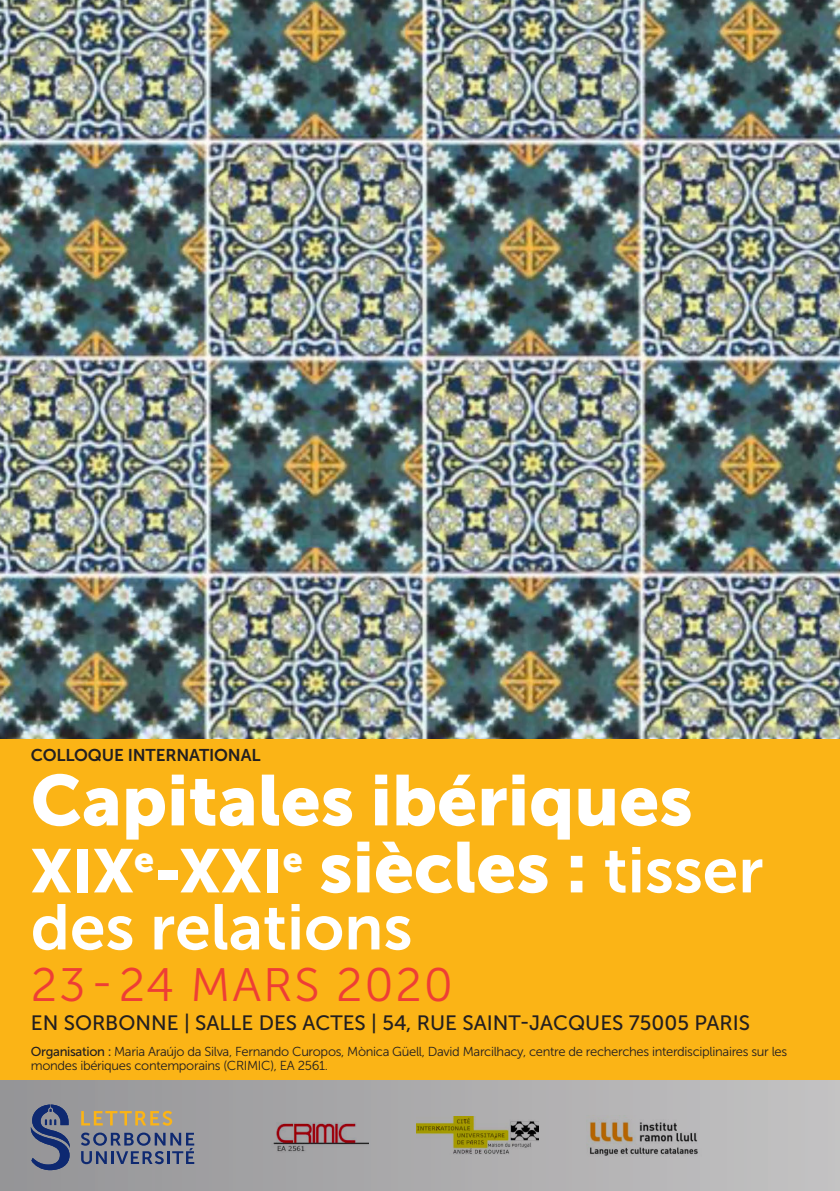
<style>
.page{position:relative;width:840px;height:1191px;background:#fff}
.page>*{position:absolute;margin:0;border:0;box-sizing:border-box;transform-origin:0 0}
.t1{font:71px/67px "Museo Sans 900";color:#fff}
.t2{font:64px "Museo Sans 700";color:#fff}
.t3{font:46.8px "Museo Sans 300";letter-spacing:.04em;color:#ee3e35}
.t4{font:20.8px "Museo Sans 500";color:#231f20}
.t5{font:17px "Museo Sans 700";letter-spacing:-.01em;color:#231f20}
.t6{font:13px/14px "Museo Sans 300";letter-spacing:-.025em;color:#231f20}
.s1{font-size:61px}
.s2{font-family:"Museo Sans 700";font-size:64px}
.s3{font-family:"Museo Sans 500"}
</style>
<div class="page">
<img style="left:0;top:0;width:839px;height:739px">
<div style="left:0;top:739px;width:839px;height:347px;background:#fbb416"></div>
<hr style="left:142px;top:1063px;width:36px;height:1px;background:#231f20">
<div style="left:0;top:1080px;width:839px;height:111px;background:linear-gradient(to right,#949396,#c3c1c2)"></div>
<svg style="left:81px;top:1110px;width:91px;height:15px"></svg>
<svg style="left:31px;top:1104px;width:40px;height:66px;background:#576386"></svg>
<svg style="left:81px;top:1132px;width:113px;height:32px;background:#6b748e"></svg>
<img style="left:271px;top:1122px;width:97px;height:30px">
<img style="left:417px;top:1116px;width:120px;height:38px">
<img style="left:586px;top:1115px;width:121px;height:44px">
<p class="t5" style="left:31px;top:745px;width:231px">COLLOQUE INTERNATIONAL</p>
<p class="t1" style="left:31px;top:766px;width:733px">Capitales ibériques<br><span class="s1">XIX</span><sup>e</sup><span class="s1">-XXI</span><sup>e</sup> siècles : <span class="s2">tisser</span></p>
<p class="t2" style="left:31px;top:891px;width:383px">des relations</p>
<p class="t3" style="left:31px;top:960px;width:423px">23 - 24 MARS 2020</p>
<p class="t4" style="left:31px;top:1011px;width:720px">EN SORBONNE | SALLE DES ACTES | 54, RUE SAINT-JACQUES 75005 PARIS</p>
<p class="t6" style="left:31px;top:1045px;width:757px"><span class="s3">Organisation :</span> Maria Araújo da Silva, Fernando Curopos, Mònica Güell, David Marcilhacy, centre de recherches interdisciplinaires sur les mondes ibériques contemporains (CRIMIC), EA 2561.</p>
</div>
